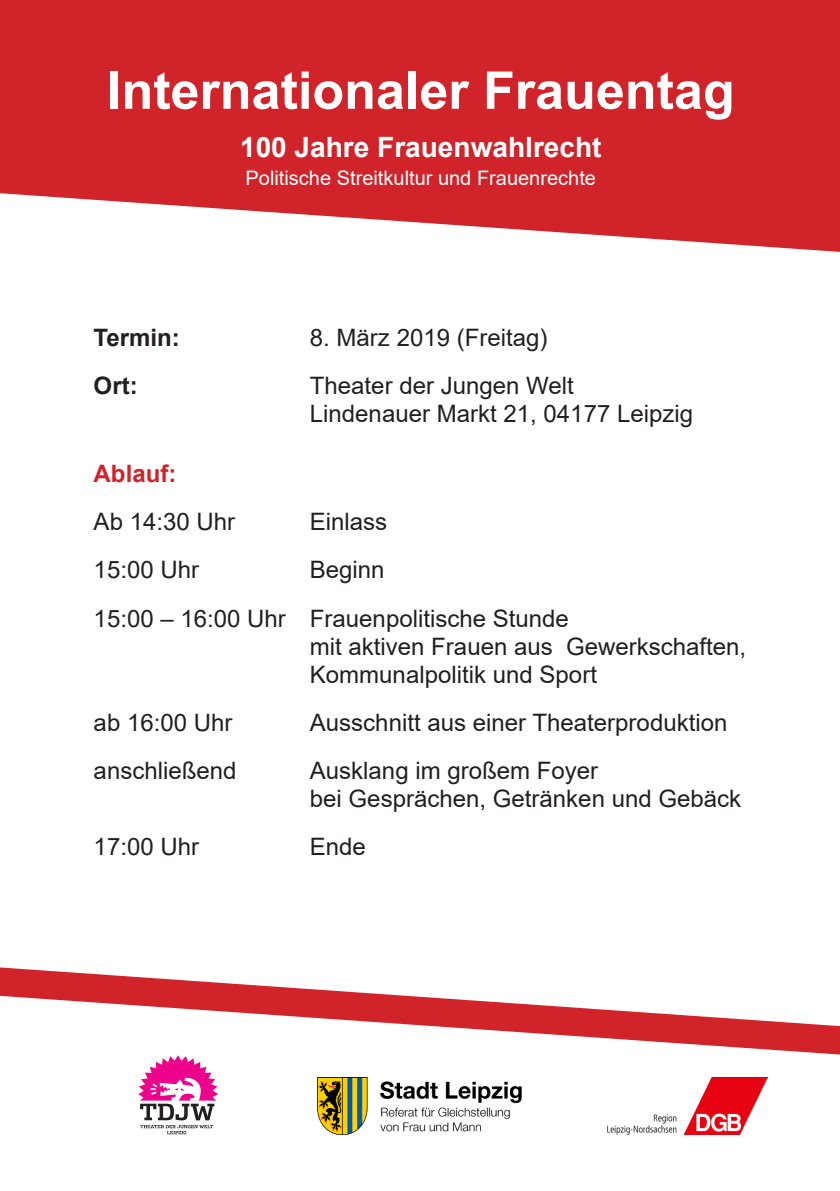
<style>
.page{position:relative;width:840px;height:1191px;background:#fff}
.page>*{position:absolute;margin:0;border:0;box-sizing:border-box;transform-origin:0 0}
.t1{font:700 52px "Arial";color:#fff}
.t2{font:700 28px "Arial";color:#fff}
.t3{font:24px/28px "Arial";color:#231f20}
.t4{font:700 24px "Arial";color:#231f20}
.t5{font:700 24px "Arial";color:#d1232a}
.t6{font:20px "Arial";color:#fff}
</style>
<div class="page">
<img style="left:317px;top:1077px;width:205px;height:57px">
<svg style="left:138px;top:1055px;width:80px;height:79px"></svg>
<svg style="left:0;top:0;width:839px;height:252px;background:#d63c42"></svg>
<svg style="left:0;top:967px;width:839px;height:87px"></svg>
<img style="left:607px;top:1077px;width:160px;height:57px">
<p class="t1" style="left:107px;top:54px;width:629px">Internationaler Frauentag</p>
<p class="t2" style="left:240px;top:127px;width:363px">100 Jahre Frauenwahlrecht</p>
<p class="t6" style="left:245px;top:164px;width:352px">Politische Streitkultur und Frauenrechte</p>
<p class="t4" style="left:94px;top:321px;width:88px">Termin:</p>
<p class="t3" style="left:310px;top:324px;width:239px">8. März 2019 (Freitag)</p>
<p class="t4" style="left:94px;top:369px;width:45px">Ort:</p>
<p class="t3" style="left:310px;top:372px;width:384px">Theater der Jungen Welt<br>Lindenauer Markt 21, 04177 Leipzig</p>
<p class="t5" style="left:94px;top:457px;width:84px">Ablauf:</p>
<p class="t3" style="left:94px;top:508px;width:143px">Ab 14:30 Uhr</p>
<p class="t3" style="left:310px;top:508px;width:79px">Einlass</p>
<p class="t3" style="left:94px;top:556px;width:107px">15:00 Uhr</p>
<p class="t3" style="left:310px;top:556px;width:76px">Beginn</p>
<p class="t3" style="left:94px;top:604px;width:476px">15:00 – 16:00 Uhr Frauenpolitische Stunde</p>
<p class="t3" style="left:310px;top:632px;width:437px">mit aktiven Frauen aus Gewerkschaften,</p>
<p class="t3" style="left:310px;top:660px;width:288px">Kommunalpolitik und Sport</p>
<p class="t3" style="left:94px;top:708px;width:140px">ab 16:00 Uhr</p>
<p class="t3" style="left:310px;top:708px;width:419px">Ausschnitt aus einer Theaterproduktion</p>
<p class="t3" style="left:94px;top:756px;width:144px">anschließend</p>
<p class="t3" style="left:310px;top:756px;width:290px">Ausklang im großem Foyer</p>
<p class="t3" style="left:310px;top:784px;width:432px">bei Gesprächen, Getränken und Gebäck</p>
<p class="t3" style="left:94px;top:832px;width:107px">17:00 Uhr</p>
<p class="t3" style="left:310px;top:832px;width:58px">Ende</p>
</div>
